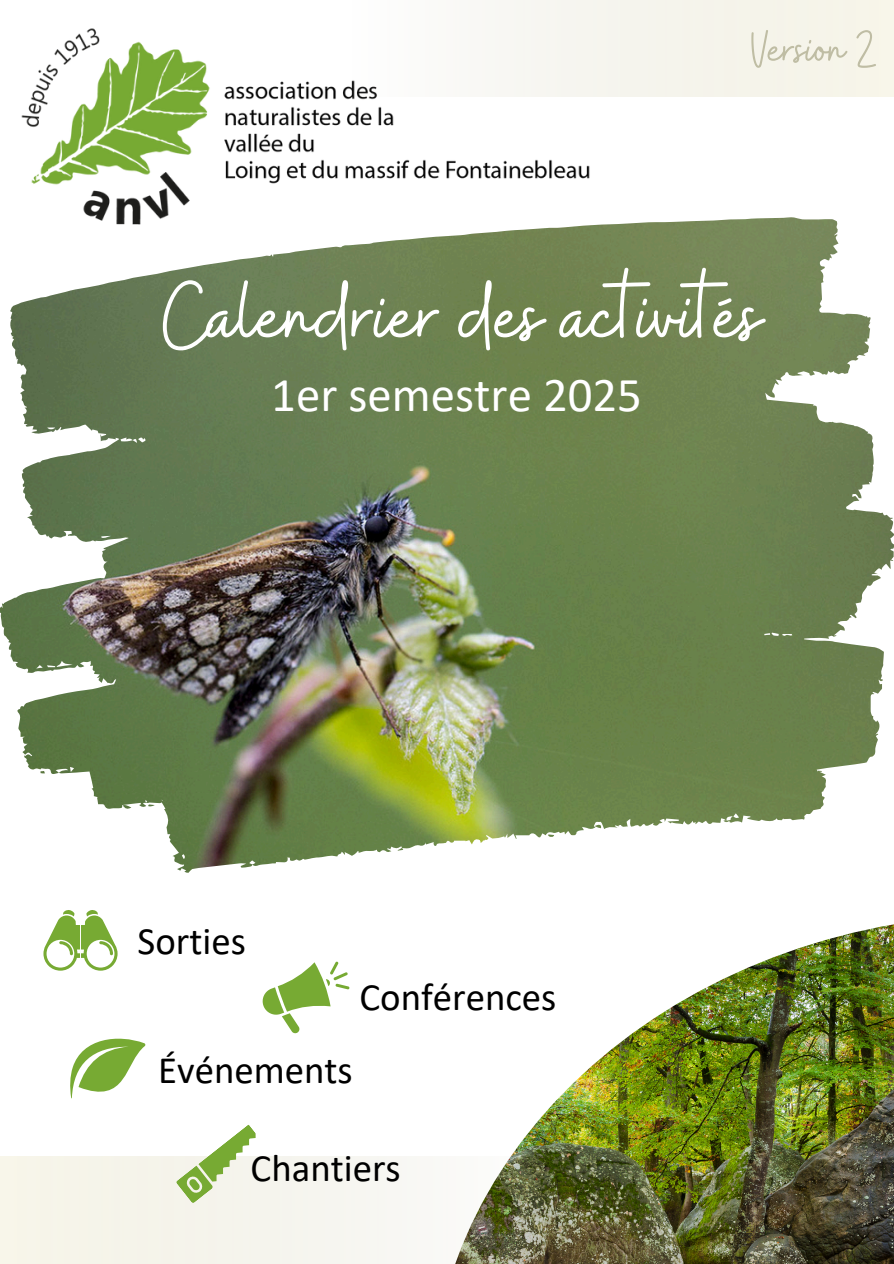
<style>
.page{position:relative;width:894px;height:1264px;background:#fff}
.page>*{position:absolute;margin:0;border:0;box-sizing:border-box;transform-origin:0 0}
.t1{font:97.65px "Buffalo";color:#fff}
.t2{font:52.5px "Buffalo";color:#bfbda4}
.t3{font:48.75px "Calibri";color:#fff}
.t4{font:38.85px "Calibri";color:#000}
</style>
<div class="page">
<img style="left:0;top:217px;width:893px;height:1046px">
<div style="left:1px;top:1156px;width:549px;height:107px;background:#f6f4eb"></div>
<img style="left:430px;top:914px;width:463px;height:349px">
<img style="left:0;top:28px;width:590px;height:219px">
<svg style="left:43px;top:909px;width:74px;height:61px"></svg>
<svg style="left:262px;top:961px;width:87px;height:72px"></svg>
<svg style="left:70px;top:1033px;width:76px;height:72px"></svg>
<svg style="left:175px;top:1124px;width:89px;height:79px"></svg>
<img style="left:765px;top:253px;width:128px;height:285px">
<div style="left:352px;top:0;width:541px;height:97px;background:linear-gradient(to right,#f9f9f8,#f5f3e6)"></div>
<p class="t2" style="left:751px;top:15px;width:125px">Version 2</p>
<p class="t1" style="left:163px;top:253px;width:600px">Calendrier des activités</p>
<p class="t3" style="left:271px;top:375px;width:372px">1er semestre 2025</p>
<h2 class="t4" style="left:138px;top:924px;width:110px">Sorties</h2>
<p class="t4" style="left:359px;top:981px;width:198px">Conférences</p>
<p class="t4" style="left:158px;top:1054px;width:196px">Événements</p>
<h1 class="t4" style="left:250px;top:1151px;width:152px">Chantiers</h1>
</div>
